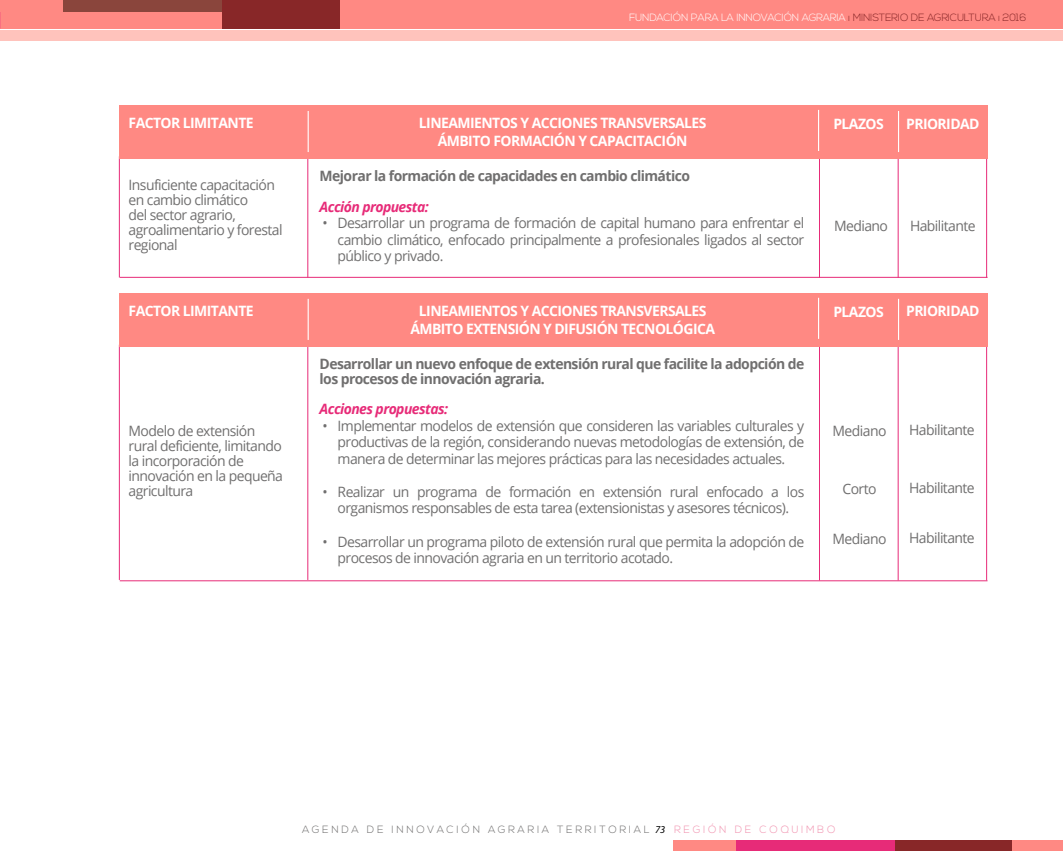
<style>
.page{position:relative;width:1063px;height:851px;background:#fff}
.page>*{position:absolute;margin:0;border:0;box-sizing:border-box;transform-origin:0 0}
.t1{font:14.25px/15px "Open Sans";letter-spacing:-.04em;color:#706f6f}
.t2{font:700 14.25px/18px "Open Sans";letter-spacing:-.04em;color:#fff;text-align:center}
.t3{font:700 14.25px/15px "Open Sans";letter-spacing:-.04em;color:#706f6f}
.t4{font:italic 700 14.25px "Open Sans";letter-spacing:-.04em;color:#e72b78}
.t5{font:300 10.5px "Nexa";letter-spacing:-.02em;color:#fff}
.t6{font:300 10.5px "Nexa";letter-spacing:.25em;color:#706f6f}
.s1{color:#882728}
.s2{font-family:"Myriad Pro";font-weight:400;font-style:italic;color:#000}
.s3{color:#f192af}
</style>
<div class="page">
<div style="left:0;top:0;width:1063px;height:28px;background:#ff8983"></div>
<div style="left:222px;top:0;width:118px;height:28px;background:#882728"></div>
<div style="left:64px;top:0;width:158px;height:12px;background:#8a453c"></div>
<div style="left:0;top:30px;width:1063px;height:11px;background:#ffc3bc"></div>
<div style="left:673px;top:839px;width:66px;height:11px;background:#ff8983"></div>
<div style="left:895px;top:839px;width:118px;height:11px;background:#882728"></div>
<div style="left:1012px;top:839px;width:51px;height:11px;background:#ff8983"></div>
<div style="left:737px;top:839px;width:158px;height:11px;background:#e72b78"></div>
<hr style="left:307px;top:156px;width:1px;height:121px;background:#e72b78">
<hr style="left:819px;top:156px;width:1px;height:122px;background:#e72b78">
<hr style="left:898px;top:156px;width:1px;height:122px;background:#e72b78">
<hr style="left:986px;top:156px;width:1px;height:122px;background:#e72b78">
<hr style="left:119px;top:156px;width:1px;height:121px;background:#e72b78">
<hr style="left:120px;top:277px;width:868px;height:1px;background:#e72b78">
<div style="left:119px;top:105px;width:869px;height:53px;background:#ff8983"></div>
<hr style="left:308px;top:111px;width:1px;height:41px;background:#fff">
<hr style="left:818px;top:110px;width:1px;height:41px;background:#fff">
<hr style="left:898px;top:111px;width:1px;height:41px;background:#fff">
<hr style="left:307px;top:344px;width:1px;height:236px;background:#e72b78">
<hr style="left:819px;top:344px;width:1px;height:236px;background:#e72b78">
<hr style="left:898px;top:343px;width:1px;height:237px;background:#e72b78">
<hr style="left:986px;top:343px;width:1px;height:237px;background:#e72b78">
<hr style="left:119px;top:344px;width:1px;height:236px;background:#e72b78">
<hr style="left:120px;top:580px;width:868px;height:1px;background:#e72b78">
<div style="left:119px;top:293px;width:869px;height:53px;background:#ff8983"></div>
<hr style="left:308px;top:299px;width:1px;height:41px;background:#fff">
<hr style="left:818px;top:298px;width:1px;height:41px;background:#fff">
<hr style="left:898px;top:299px;width:1px;height:41px;background:#fff">
<p class="t5" style="left:629px;top:11px;width:399px">FUNDACIÓN PARA LA INNOVACIÓN AGRARIA <span class="s1">ı MINISTERIO DE AGRICULTURA ı 2016</span></p>
<p class="t2" style="left:129px;top:114px;width:127px">FACTOR LIMITANTE</p>
<p class="t2" style="left:419px;top:114px;width:289px">LINEAMIENTOS Y ACCIONES TRANSVERSALES<br>ÁMBITO FORMACIÓN Y CAPACITACIÓN</p>
<p class="t2" style="left:833px;top:114px;width:52px">PLAZOS</p>
<p class="t2" style="left:906px;top:114px;width:75px">PRIORIDAD</p>
<p class="t1" style="left:129px;top:176px;width:156px">Insuficiente capacitación en cambio climático<br>del sector agrario, agroalimentario y forestal regional</p>
<p class="t3" style="left:320px;top:168px;width:372px">Mejorar la formación de capacidades en cambio climático</p>
<p class="t4" style="left:320px;top:196px;width:111px">Acción propuesta:</p>
<p class="t1" style="left:338px;top:214px;width:468px;line-height:16.5px;text-align:justify;text-indent:-15px">• Desarrollar un programa de formación de capital humano para enfrentar el cambio climático, enfocado principalmente a profesionales ligados al sector público y privado.</p>
<p class="t1" style="left:834px;top:218px;width:55px">Mediano</p>
<p class="t1" style="left:910px;top:218px;width:67px">Habilitante</p>
<p class="t2" style="left:129px;top:302px;width:127px">FACTOR LIMITANTE</p>
<p class="t2" style="left:410px;top:302px;width:306px">LINEAMIENTOS Y ACCIONES TRANSVERSALES<br>ÁMBITO EXTENSIÓN Y DIFUSIÓN TECNOLÓGICA</p>
<p class="t2" style="left:833px;top:302px;width:52px">PLAZOS</p>
<p class="t2" style="left:906px;top:302px;width:75px">PRIORIDAD</p>
<p class="t1" style="left:129px;top:423px;width:156px">Modelo de extensión rural deficiente, limitando la incorporación de innovación en la pequeña agricultura</p>
<p class="t3" style="left:320px;top:356px;width:486px">Desarrollar un nuevo enfoque de extensión rural que facilite la adopción de los procesos de innovación agraria.</p>
<p class="t4" style="left:320px;top:399px;width:130px">Acciones propuestas:</p>
<p class="t1" style="left:338px;top:417px;width:468px;line-height:16.5px;text-align:justify;text-indent:-15px">• Implementar modelos de extensión que consideren las variables culturales y productivas de la región, considerando nuevas metodologías de extensión, de manera de determinar las mejores prácticas para las necesidades actuales.</p>
<p class="t1" style="left:323px;top:483px;width:483px;line-height:16.5px;text-align:center">• Realizar un programa de formación en extensión rural enfocado a los organismos responsables de esta tarea (extensionistas y asesores técnicos).</p>
<p class="t1" style="left:338px;top:532px;width:468px;line-height:16.5px;text-indent:-15px">• Desarrollar un programa piloto de extensión rural que permita la adopción de procesos de innovación agraria en un territorio acotado.</p>
<p class="t1" style="left:833px;top:422px;width:55px">Mediano</p>
<p class="t1" style="left:842px;top:481px;width:36px">Corto</p>
<p class="t1" style="left:833px;top:530px;width:55px">Mediano</p>
<p class="t1" style="left:909px;top:422px;width:67px">Habilitante</p>
<p class="t1" style="left:909px;top:480px;width:67px">Habilitante</p>
<p class="t1" style="left:909px;top:530px;width:67px">Habilitante</p>
<p class="t6" style="left:302px;top:823px;width:535px">AGENDA DE INNOVACIÓN AGRARIA TERRITORIAL <span class="s2">73</span> <span class="s3">REGIÓN DE COQUIMBO</span></p>
</div>
